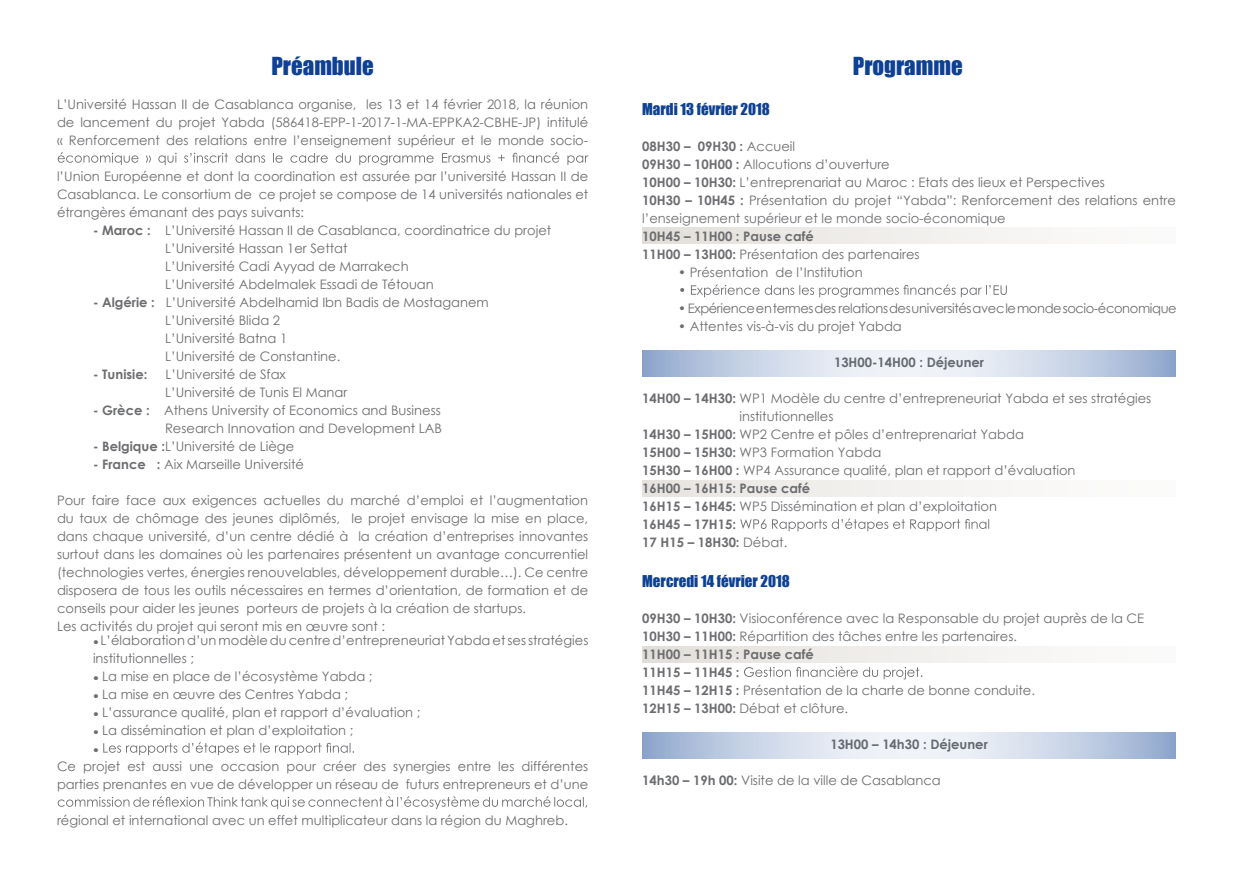
<style>
.page{position:relative;width:1233px;height:884px;background:#fff}
.page>*{position:absolute;margin:0;border:0;box-sizing:border-box;transform-origin:0 0}
.t1{font:700 25px "Cordia New";color:#6c6d70}
.t2{font:22.8px "Impact";color:#0e4194}
.t3{font:15px "Impact";color:#0e4194}
.t4{font:13.1px/18px "Century Gothic";color:#6c6d70}
.t5{font:700 13.1px/18px "Century Gothic";color:#6c6d70}
.t6{font:13.1px "Century Gothic";letter-spacing:-.03em;color:#6c6d70}
.s1{font-weight:700}
.s2{font-family:"Cordia New";font-weight:700;font-size:25px}
.s3{font-weight:400}
</style>
<div class="page">
<div style="left:642px;top:227px;width:534px;height:17px;background:linear-gradient(to right,#e4e0db,#fdfdfd)"></div>
<div style="left:642px;top:480px;width:534px;height:17px;background:linear-gradient(to right,#e8e5e1,#fefdfd)"></div>
<div style="left:642px;top:646px;width:534px;height:16px;background:linear-gradient(to right,#e4e0db,#fdfdfd)"></div>
<svg style="left:58px;top:152px;width:530px;height:13px"></svg>
<svg style="left:103px;top:742px;width:251px;height:13px"></svg>
<svg style="left:58px;top:796px;width:529px;height:13px"></svg>
<svg style="left:680px;top:285px;width:326px;height:12px"></svg>
<svg style="left:740px;top:519px;width:249px;height:12px"></svg>
<svg style="left:744px;top:666px;width:178px;height:13px"></svg>
<svg style="left:642px;top:732px;width:534px;height:26px"></svg>
<svg style="left:642px;top:351px;width:534px;height:26px"></svg>
<h2 class="t2" style="left:271px;top:48px;width:104px">Préambule</h2>
<h2 class="t2" style="left:853px;top:48px;width:111px">Programme</h2>
<p class="t4" style="left:57px;top:95px;width:533px;text-align:justify">L’Université Hassan II de Casablanca organise, les 13 et 14 février 2018, la réunion de lancement du projet Yabda (586418-EPP-1-2017-1-MA-EPPKA2-CBHE-JP) intitulé « Renforcement des relations entre l’enseignement supérieur et le monde socio-</p>
<p class="t4" style="left:57px;top:167px;width:533px;text-align:justify">l’Union Européenne et dont la coordination est assurée par l’université Hassan II de Casablanca. Le consortium de ce projet se compose de 14 universités nationales et étrangères émanant des pays suivants:</p>
<p class="t4" style="left:165px;top:221px;width:388px;text-indent:-72px"><span class="s1">- Maroc :</span> L’Université Hassan II de Casablanca, coordinatrice du projet L’Université Hassan 1er Settat<br>L’Université Cadi Ayyad de Marrakech<br>L’Université Abdelmalek Essadi de Tétouan</p>
<p class="t4" style="left:165px;top:293px;width:325px;text-indent:-72px"><span class="s1">- Algérie :</span> L’Université Abdelhamid Ibn Badis de Mostaganem L’Université Blida 2<br>L’Université Batna 1<br>L’Université de Constantine.</p>
<p class="t5" style="left:93px;top:364px;width:56px">- Tunisie:</p>
<p class="t4" style="left:165px;top:365px;width:184px">L’Université de Sfax<br>L’Université de Tunis El Manar</p>
<p class="t4" style="left:93px;top:401px;width:350px;text-align:right"><span class="s1">- Grèce :</span> Athens University of Economics and Business<br>Research Innovation and Development LAB</p>
<p class="t4" style="left:93px;top:437px;width:203px"><span class="s1">- Belgique :</span>L’Université de Liège</p>
<p class="t4" style="left:93px;top:455px;width:212px"><span class="s1">- France :</span> Aix Marseille Université</p>
<p class="t4" style="left:57px;top:491px;width:533px">Pour faire face aux exigences actuelles du marché d’emploi et l’augmentation du taux de chômage des jeunes diplômés, le projet envisage la mise en place, dans chaque université, d’un centre dédié à la création d’entreprises innovantes surtout dans les domaines où les partenaires présentent un avantage concurrentiel (technologies vertes, énergies renouvelables, développement durable…). Ce centre disposera de tous les outils nécessaires en termes d’orientation, de formation et de conseils pour aider les jeunes porteurs de projets à la création de startups.<br>Les activités du projet qui seront mis en œuvre sont :</p>
<p class="t4" style="left:93px;top:631px;width:497px"><span class="s2">•</span> L’élaboration d’un modèle du centre d’entrepreneuriat Yabda et ses stratégies institutionnelles ;</p>
<p class="t4" style="left:93px;top:667px;width:281px"><span class="s2">•</span> La mise en place de l’écosystème Yabda ;</p>
<p class="t4" style="left:93px;top:685px;width:257px"><span class="s2">•</span> La mise en œuvre des Centres Yabda ;</p>
<p class="t4" style="left:93px;top:703px;width:329px"><span class="s2">•</span> L’assurance qualité, plan et rapport d’évaluation ;</p>
<p class="t4" style="left:93px;top:721px;width:262px"><span class="s2">•</span> La dissémination et plan d’exploitation ;</p>
<h1 class="t1" style="left:93px;top:735px;width:7px">•</h1>
<p class="t4" style="left:57px;top:757px;width:533px">Ce projet est aussi une occasion pour créer des synergies entre les différentes parties prenantes en vue de développer un réseau de futurs entrepreneurs et d’une</p>
<p class="t4" style="left:57px;top:811px;width:512px">régional et international avec un effet multiplicateur dans la région du Maghreb.</p>
<p class="t3" style="left:642px;top:97px;width:129px">Mardi 13 février 2018</p>
<p class="t4" style="left:642px;top:137px;width:535px"><span class="s1">08H30 – 09H30 :</span> Accueil<br><span class="s1">09H30 – 10H00 :</span> Allocutions d’ouverture<br><span class="s1">10H00 – 10H30:</span> L’entreprenariat au Maroc : Etats des lieux et Perspectives<br><span class="s1">10H30 – 10H45 :</span> Présentation du projet “Yabda”: Renforcement des relations entre l’enseignement supérieur et le monde socio-économique</p>
<p class="t5" style="left:642px;top:226px;width:279px">10H45 – 11H00 : Pause café<br>11H00 – 13H00: <span class="s3">Présentation des partenaires</span></p>
<p class="t4" style="left:678px;top:263px;width:186px">• Présentation de l’Institution</p>
<p class="t6" style="left:678px;top:299px;width:500px">• Expérience en termes des relations des universités avec le monde socio-économique</p>
<p class="t4" style="left:678px;top:317px;width:225px">• Attentes vis-à-vis du projet Yabda</p>
<p class="t5" style="left:834px;top:352px;width:152px">13H00-14H00 : Déjeuner</p>
<p class="t4" style="left:642px;top:389px;width:510px"><span class="s1">14H00 – 14H30:</span> WP1 Modèle du centre d’entrepreneuriat Yabda et ses stratégies</p>
<p class="t4" style="left:739px;top:407px;width:95px">institutionnelles</p>
<p class="t4" style="left:642px;top:425px;width:383px"><span class="s1">14H30 – 15H00:</span> WP2 Centre et pôles d’entreprenariat Yabda</p>
<p class="t4" style="left:642px;top:443px;width:240px"><span class="s1">15H00 – 15H30:</span> WP3 Formation Yabda</p>
<p class="t4" style="left:642px;top:461px;width:435px"><span class="s1">15H30 – 16H00 :</span> WP4 Assurance qualité, plan et rapport d’évaluation</p>
<p class="t5" style="left:642px;top:478px;width:169px">16H00 – 16H15: Pause café</p>
<p class="t4" style="left:642px;top:497px;width:356px"><span class="s1">16H15 – 16H45:</span> WP5 Dissémination et plan d’exploitation</p>
<p class="t5" style="left:642px;top:514px;width:95px">16H45 – 17H15:</p>
<p class="t5" style="left:642px;top:532px;width:147px">17 H15 – 18H30: <span class="s3">Débat.</span></p>
<p class="t3" style="left:642px;top:569px;width:149px">Mercredi 14 février 2018</p>
<p class="t4" style="left:642px;top:609px;width:503px"><span class="s1">09H30 – 10H30:</span> Visioconférence avec la Responsable du projet auprès de la CE <span class="s1">10H30 – 11H00:</span> Répartition des tâches entre les partenaires.<br><span class="s1">11H00 – 11H15 : Pause café<br>11H15 – 11H45 :<br>11H45 – 12H15 :</span> Présentation de la charte de bonne conduite.<br><span class="s1">12H15 – 13H00:</span> Débat et clôture.</p>
<p class="t5" style="left:830px;top:734px;width:159px">13H00 – 14h30 : Déjeuner</p>
<p class="t4" style="left:642px;top:771px;width:300px"><span class="s1">14h30 – 19h 00:</span> Visite de la ville de Casablanca</p>
</div>
